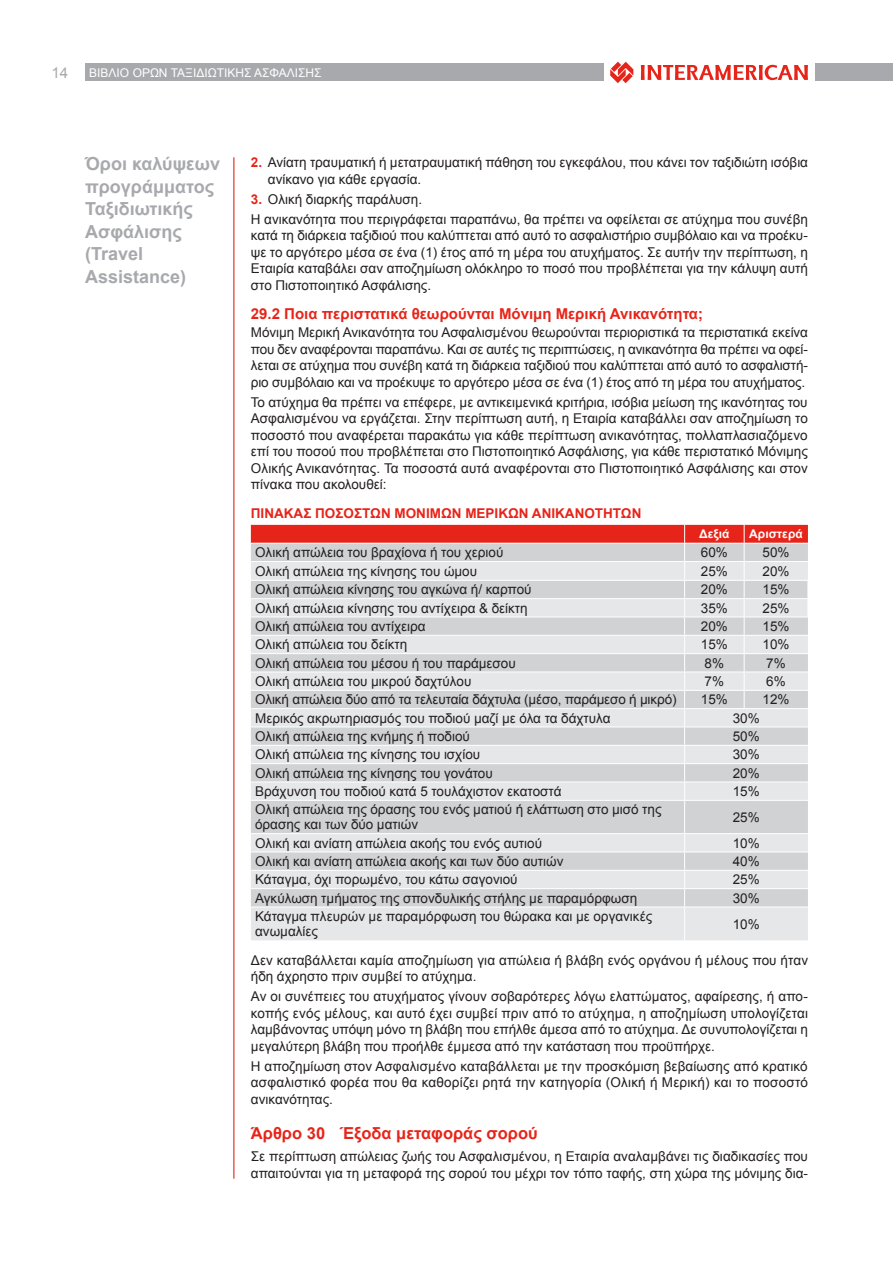
<style>
.page{position:relative;width:893px;height:1263px;background:#fff}
.page>*{position:absolute;margin:0;border:0;box-sizing:border-box;transform-origin:0 0}
.t1{font:700 18px/22.5px "Arial";color:#a8a9ad}
.TITLOS-2_ΑΡΤΗΡΟ{font:700 16.5px "Arial";color:#e72419}
.TITLOS-3{font:700 15px "Arial";color:#e72419}
.t2{font:15px "Arial";color:#a8a9ad}
.BODY_EXO{font:13.5px/16.5px "Arial";color:#231f20;text-align:justify}
.BULLET_1_ARITHMOI{font:13.5px/16.5px "Arial";letter-spacing:-.005em;color:#231f20}
.TITLOS-2B_ΑΡΤΗΡΟ{font:700 13.5px "Arial";color:#e72419}
.t3{font:12px "Arial";color:#fff}
.BODY_EXO-2{font:700 12px "Arial";color:#fff}
.s1{font-weight:700;color:#e72419}
</style>
<div class="page">
<hr style="left:233px;top:157px;width:1px;height:1022px;background:#e72419">
<div style="left:815px;top:64px;width:78px;height:17px;background:#a8a9ad"></div>
<div style="left:85px;top:64px;width:519px;height:17px;background:#a8a9ad"></div>
<svg style="left:610px;top:62px;width:23px;height:21px"></svg>
<svg style="left:641px;top:65px;width:167px;height:15px"></svg>
<svg style="left:251px;top:801px;width:557px;height:139px;fill:#e6e7e9"></svg>
<svg style="left:251px;top:525px;width:557px;height:275px"></svg>
<hr style="left:744px;top:782px;width:64px;height:1px;background:#fff">
<hr style="left:684px;top:801px;width:1px;height:32px;background:#fff">
<hr style="left:251px;top:833px;width:434px;height:1px;background:#fff">
<hr style="left:685px;top:833px;width:59px;height:1px;background:#fff">
<hr style="left:744px;top:833px;width:64px;height:1px;background:#fff">
<hr style="left:251px;top:852px;width:434px;height:1px;background:#fff">
<hr style="left:685px;top:852px;width:59px;height:1px;background:#fff">
<hr style="left:744px;top:852px;width:64px;height:1px;background:#fff">
<hr style="left:251px;top:870px;width:434px;height:1px;background:#fff">
<hr style="left:685px;top:870px;width:59px;height:1px;background:#fff">
<hr style="left:744px;top:870px;width:64px;height:1px;background:#fff">
<hr style="left:251px;top:888px;width:434px;height:1px;background:#fff">
<hr style="left:685px;top:888px;width:59px;height:1px;background:#fff">
<svg style="left:684px;top:834px;width:1px;height:73px"></svg>
<hr style="left:744px;top:888px;width:64px;height:1px;background:#fff">
<hr style="left:251px;top:907px;width:434px;height:1px;background:#fff">
<hr style="left:685px;top:907px;width:59px;height:1px;background:#fff">
<hr style="left:684px;top:907px;width:1px;height:33px;background:#fff">
<hr style="left:744px;top:907px;width:64px;height:1px;background:#fff">
<p class="t2" style="left:51px;top:63px;width:18px">14</p>
<p class="t3" style="left:89px;top:65px;width:234px">ΒΙΒΛΊ Ο ΌΡΩΝ ΤΑΞΙΔΙΩΤΙΚΗΣ ΑΣΦΆΛΙΣΗΣ</p>
<p class="t1" style="left:85px;top:153px;width:137px">Όροι καλύψεων προγράμματος<br>Ταξιδιωτικής<br>Ασφάλισης (Travel<br>Assistance)</p>
<p class="BULLET_1_ARITHMOI" style="left:268px;top:154px;width:542px;text-indent:-17px"><span class="s1">2.</span> Ανίατη τραυματική ή μετατραυματική πάθηση του εγκεφάλου, που κάνει τον ταξιδιώτη ισόβια ανίκανο για κάθε εργασία.</p>
<p class="BULLET_1_ARITHMOI" style="left:251px;top:191px;width:173px"><span class="s1">3.</span> Ολική διαρκής παράλυση.</p>
<p class="BODY_EXO" style="left:251px;top:211px;width:559px">Η ανικανότητα που περιγράφεται παραπάνω, θα πρέπει να οφείλεται σε ατύχημα που συνέβη κατά τη διάρκεια ταξιδιού που καλύπτεται από αυτό το ασφαλιστήριο συμβόλαιο και να προέκυ&shy;ψε το αργότερο μέσα σε ένα (1) έτος από τη μέρα του ατυχήματος. Σε αυτήν την περίπτωση, η Εταιρία καταβάλει σαν αποζημίωση ολόκληρο το ποσό που προβλέπεται για την κάλυψη αυτή στο Πιστοποιητικό Ασφάλισης.</p>
<p class="TITLOS-3" style="left:251px;top:304px;width:454px">29.2 Ποια περιστατικά θεωρούνται Μόνιμη Μερική Ανικανότητα;</p>
<p class="BODY_EXO" style="left:251px;top:324px;width:559px">Μόνιμη Μερική Ανικανότητα του Ασφαλισμένου θεωρούνται περιοριστικά τα περιστατικά εκείνα που δεν αναφέρονται παραπάνω. Και σε αυτές τις περιπτώσεις, η ανικανότητα θα πρέπει να οφεί&shy;λεται σε ατύχημα που συνέβη κατά τη διάρκεια ταξιδιού που καλύπτεται από αυτό το ασφαλιστή&shy;ριο συμβόλαιο και να προέκυψε το αργότερο μέσα σε ένα (1) έτος από τη μέρα του ατυχήματος.</p>
<p class="BODY_EXO" style="left:251px;top:394px;width:558px">Το ατύχημα θα πρέπει να επέφερε, με αντικειμενικά κριτήρια, ισόβια μείωση της ικανότητας του Ασφαλισμένου να εργάζεται. Στην περίπτωση αυτή, η Εταιρία καταβάλλει σαν αποζημίωση το ποσοστό που αναφέρεται παρακάτω για κάθε περίπτωση ανικανότητας, πολλαπλασιαζόμενο επί του ποσού που προβλέπεται στο Πιστοποιητικό Ασφάλισης, για κάθε περιστατικό Μόνιμης Ολικής Ανικανότητας. Τα ποσοστά αυτά αναφέρονται στο Πιστοποιητικό Ασφάλισης και στον πίνακα που ακολουθεί:</p>
<p class="TITLOS-2B_ΑΡΤΗΡΟ" style="left:251px;top:504px;width:392px">ΠΙΝΑΚΑΣ ΠΟΣΟΣΤΩΝ ΜΟΝΙΜΩΝ ΜΕΡΙΚΩΝ ΑΝΙΚΑΝΟΤΗΤΩΝ</p>
<p class="BODY_EXO-2" style="left:699px;top:526px;width:32px">Δεξιά</p>
<p class="BODY_EXO-2" style="left:749px;top:526px;width:55px">Αριστερά</p>
<p class="BODY_EXO" style="left:255px;top:544px;width:250px">Ολική απώλεια του βραχίονα ή του χεριού</p>
<p class="BODY_EXO" style="left:701px;top:544px;width:29px">60%</p>
<p class="BODY_EXO" style="left:762px;top:544px;width:29px">50%</p>
<p class="BODY_EXO" style="left:255px;top:563px;width:224px">Ολική απώλεια της κίνησης του ώμου</p>
<p class="BODY_EXO" style="left:701px;top:563px;width:29px">25%</p>
<p class="BODY_EXO" style="left:762px;top:563px;width:29px">20%</p>
<p class="BODY_EXO" style="left:255px;top:581px;width:278px">Ολική απώλεια κίνησης του αγκώνα ή/ καρπού</p>
<p class="BODY_EXO" style="left:701px;top:581px;width:29px">20%</p>
<p class="BODY_EXO" style="left:762px;top:581px;width:29px">15%</p>
<p class="BODY_EXO" style="left:255px;top:600px;width:274px">Ολική απώλεια κίνησης του αντίχειρα &amp; δείκτη</p>
<p class="BODY_EXO" style="left:701px;top:600px;width:29px">35%</p>
<p class="BODY_EXO" style="left:762px;top:600px;width:29px">25%</p>
<p class="BODY_EXO" style="left:255px;top:618px;width:172px">Ολική απώλεια του αντίχειρα</p>
<p class="BODY_EXO" style="left:701px;top:618px;width:29px">20%</p>
<p class="BODY_EXO" style="left:762px;top:618px;width:29px">15%</p>
<p class="BODY_EXO" style="left:255px;top:636px;width:154px">Ολική απώλεια του δείκτη</p>
<p class="BODY_EXO" style="left:701px;top:636px;width:29px">15%</p>
<p class="BODY_EXO" style="left:762px;top:636px;width:29px">10%</p>
<p class="BODY_EXO" style="left:255px;top:655px;width:262px">Ολική απώλεια του μέσου ή του παράμεσου</p>
<p class="BODY_EXO" style="left:705px;top:655px;width:21px">8%</p>
<p class="BODY_EXO" style="left:766px;top:655px;width:21px">7%</p>
<p class="BODY_EXO" style="left:255px;top:673px;width:218px">Ολική απώλεια του μικρού δαχτύλου</p>
<p class="BODY_EXO" style="left:705px;top:673px;width:21px">7%</p>
<p class="BODY_EXO" style="left:766px;top:673px;width:21px">6%</p>
<p class="BODY_EXO" style="left:255px;top:691px;width:423px">Ολική απώλεια δύο από τα τελευταία δάχτυλα (μέσο, παράμεσο ή μικρό)</p>
<p class="BODY_EXO" style="left:701px;top:691px;width:29px">15%</p>
<p class="BODY_EXO" style="left:762px;top:691px;width:29px">12%</p>
<p class="BODY_EXO" style="left:255px;top:710px;width:357px">Μερικός ακρωτηριασμός του ποδιού μαζί με όλα τα δάχτυλα</p>
<p class="BODY_EXO" style="left:733px;top:710px;width:29px">30%</p>
<p class="BODY_EXO" style="left:255px;top:728px;width:216px">Ολική απώλεια της κνήμης ή ποδιού</p>
<p class="BODY_EXO" style="left:733px;top:728px;width:29px">50%</p>
<p class="BODY_EXO" style="left:255px;top:746px;width:227px">Ολική απώλεια της κίνησης του ισχίου</p>
<p class="BODY_EXO" style="left:733px;top:746px;width:29px">30%</p>
<p class="BODY_EXO" style="left:255px;top:765px;width:239px">Ολική απώλεια της κίνησης του γονάτου</p>
<p class="BODY_EXO" style="left:733px;top:765px;width:29px">20%</p>
<p class="BODY_EXO" style="left:255px;top:783px;width:308px">Βράχυνση του ποδιού κατά 5 τουλάχιστον εκατοστά</p>
<p class="BODY_EXO" style="left:733px;top:783px;width:29px">15%</p>
<p class="BODY_EXO" style="left:255px;top:802px;width:408px;line-height:15px">Ολική απώλεια της όρασης του ενός ματιού ή ελάττωση στο μισό της όρασης και των δύο ματιών</p>
<p class="BODY_EXO" style="left:733px;top:809px;width:29px">25%</p>
<p class="BODY_EXO" style="left:255px;top:835px;width:288px">Ολική και ανίατη απώλεια ακοής του ενός αυτιού</p>
<p class="BODY_EXO" style="left:733px;top:835px;width:29px">10%</p>
<p class="BODY_EXO" style="left:255px;top:853px;width:310px">Ολική και ανίατη απώλεια ακοής και των δύο αυτιών</p>
<p class="BODY_EXO" style="left:733px;top:853px;width:29px">40%</p>
<p class="BODY_EXO" style="left:255px;top:871px;width:264px">Κάταγμα, όχι πορωμένο, του κάτω σαγονιού</p>
<p class="BODY_EXO" style="left:733px;top:871px;width:29px">25%</p>
<p class="BODY_EXO" style="left:255px;top:890px;width:384px">Αγκύλωση τμήματος της σπονδυλικής στήλης με παραμόρφωση</p>
<p class="BODY_EXO" style="left:733px;top:890px;width:29px">30%</p>
<p class="BODY_EXO" style="left:255px;top:909px;width:399px;line-height:15px">Κάταγμα πλευρών με παραμόρφωση του θώρακα και με οργανικές ανωμαλίες</p>
<p class="BODY_EXO" style="left:733px;top:916px;width:29px">10%</p>
<p class="BODY_EXO" style="left:251px;top:952px;width:559px">Δεν καταβάλλεται καμία αποζημίωση για απώλεια ή βλάβη ενός οργάνου ή μέλους που ήταν ήδη άχρηστο πριν συμβεί το ατύχημα.</p>
<p class="BODY_EXO" style="left:251px;top:988px;width:559px">Αν οι συνέπειες του ατυχήματος γίνουν σοβαρότερες λόγω ελαττώματος, αφαίρεσης, ή απο&shy;κοπής ενός μέλους, και αυτό έχει συμβεί πριν από το ατύχημα, η αποζημίωση υπολογίζεται λαμβάνοντας υπόψη μόνο τη βλάβη που επήλθε άμεσα από το ατύχημα. Δε συνυπολογίζεται η μεγαλύτερη βλάβη που προήλθε έμμεσα από την κατάσταση που προϋπήρχε.</p>
<p class="BODY_EXO" style="left:251px;top:1058px;width:559px">Η αποζημίωση στον Ασφαλισμένο καταβάλλεται με την προσκόμιση βεβαίωσης από κρατικό ασφαλιστικό φορέα που θα καθορίζει ρητά την κατηγορία (Ολική ή Μερική) και το ποσοστό ανικανότητας.</p>
<p class="TITLOS-2_ΑΡΤΗΡΟ" style="left:251px;top:1122px;width:288px">Άρθρο 30 Έξοδα μεταφοράς σορού</p>
<p class="BODY_EXO" style="left:251px;top:1148px;width:559px">Σε περίπτωση απώλειας ζωής του Ασφαλισμένου, η Εταιρία αναλαμβάνει τις διαδικασίες που απαιτούνται για τη μεταφορά της σορού του μέχρι τον τόπο ταφής, στη χώρα της μόνιμης δια-</p>
</div>
